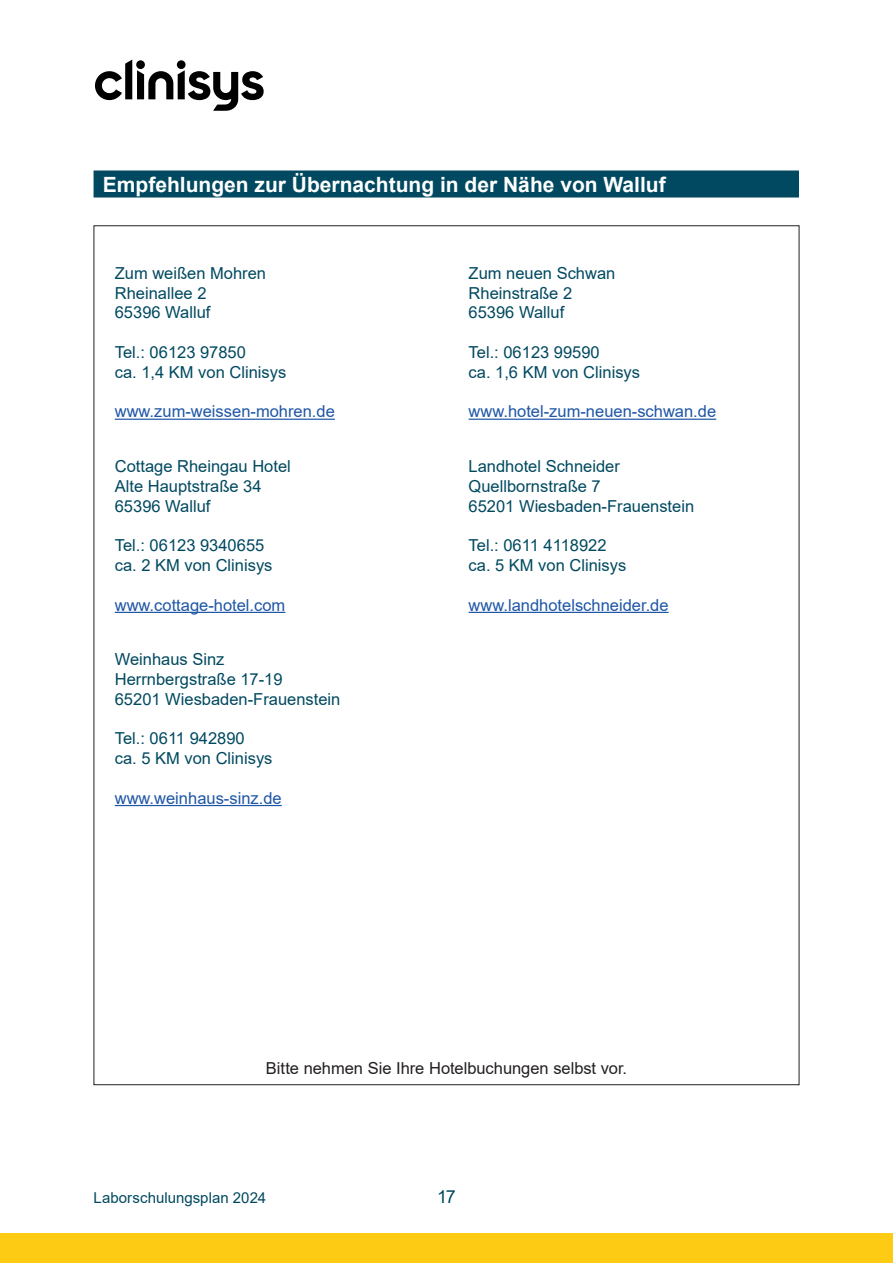
<style>
.page{position:relative;width:893px;height:1263px;background:#fff}
.page>*{position:absolute;margin:0;border:0;box-sizing:border-box;transform-origin:0 0}
.t1{font:700 21px "Arial";color:#fff}
.t2{font:18px "Arial";color:#004960}
.t3{font:16.5px/19.8px "Arial";color:#004960}
.t4{font:16.5px "Arial";color:#1e56a6}
.t5{font:16.5px "Arial";color:#231f20}
.t6{font:15px "Arial";color:#004960}
</style>
<div class="page">
<div style="left:0;top:1233px;width:893px;height:30px;background:#fecb14"></div>
<svg style="left:95px;top:60px;width:169px;height:51px"></svg>
<hr style="left:115px;top:419px;width:220px;height:1px;background:#1e56a6">
<hr style="left:469px;top:419px;width:247px;height:1px;background:#1e56a6">
<hr style="left:115px;top:612px;width:170px;height:1px;background:#1e56a6">
<hr style="left:469px;top:612px;width:200px;height:1px;background:#1e56a6">
<hr style="left:115px;top:805px;width:167px;height:1px;background:#1e56a6">
<div style="left:94px;top:170px;width:705px;height:27px;background:#004960"></div>
<p class="t1" style="left:103px;top:170px;width:564px">Empfehlungen zur Übernachtung in der Nähe von Walluf</p>
<p class="t3" style="left:115px;top:263px;width:153px">Zum weißen Mohren<br>Rheinallee 2<br>65396 Walluf</p>
<p class="t3" style="left:115px;top:342px;width:173px">Tel.: 06123 97850<br>ca. 1,4 KM von Clinisys</p>
<p class="t4" style="left:115px;top:400px;width:222px">www.zum-weissen-mohren.de</p>
<p class="t3" style="left:115px;top:456px;width:178px">Cottage Rheingau Hotel<br>Alte Hauptstraße 34<br>65396 Walluf</p>
<p class="t3" style="left:115px;top:535px;width:159px">Tel.: 06123 9340655 ca. 2 KM von Clinisys</p>
<p class="t4" style="left:115px;top:593px;width:172px">www.cottage-hotel.com</p>
<p class="t3" style="left:115px;top:649px;width:227px">Weinhaus Sinz<br>Herrnbergstraße 17-19<br>65201 Wiesbaden-Frauenstein</p>
<p class="t3" style="left:115px;top:728px;width:159px">Tel.: 0611 942890<br>ca. 5 KM von Clinisys</p>
<p class="t4" style="left:115px;top:787px;width:168px">www.weinhaus-sinz.de</p>
<p class="t3" style="left:469px;top:263px;width:148px">Zum neuen Schwan<br>Rheinstraße 2<br>65396 Walluf</p>
<p class="t3" style="left:469px;top:342px;width:173px">Tel.: 06123 99590<br>ca. 1,6 KM von Clinisys</p>
<p class="t4" style="left:469px;top:400px;width:249px">www.hotel-zum-neuen-schwan.de</p>
<p class="t3" style="left:469px;top:456px;width:227px">Landhotel Schneider<br>Quellbornstraße 7<br>65201 Wiesbaden-Frauenstein</p>
<p class="t3" style="left:469px;top:535px;width:159px">Tel.: 0611 4118922 ca. 5 KM von Clinisys</p>
<p class="t4" style="left:469px;top:593px;width:201px">www.landhotelschneider.de</p>
<p class="t5" style="left:266px;top:1057px;width:363px">Bitte nehmen Sie Ihre Hotelbuchungen selbst vor.</p>
<p class="t6" style="left:94px;top:1187px;width:174px">Laborschulungsplan 2024</p>
<p class="t2" style="left:437px;top:1184px;width:20px">17</p>
</div>
